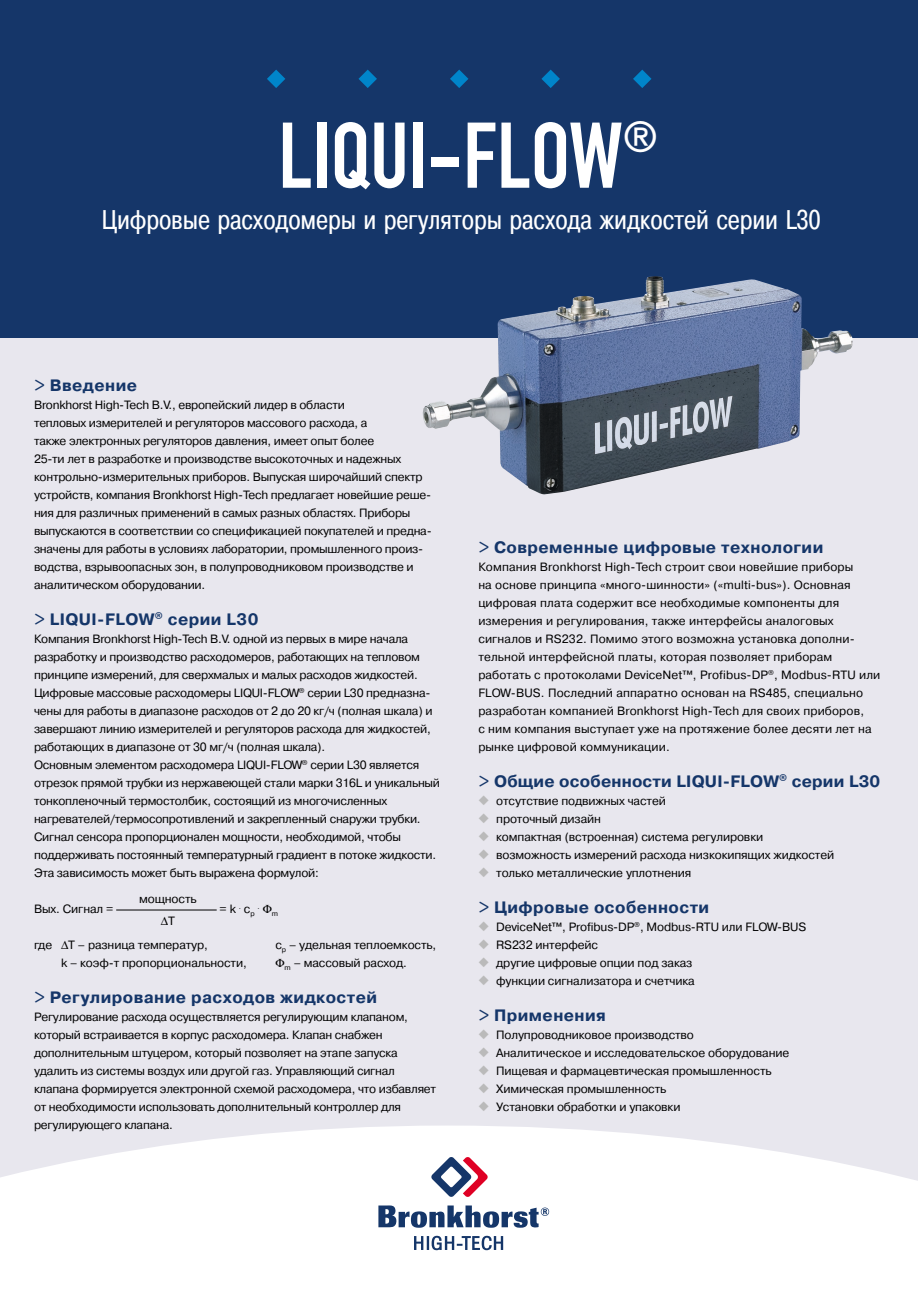
<style>
.page{position:relative;width:918px;height:1289px;background:#fff}
.page>*{position:absolute;margin:0;border:0;box-sizing:border-box;transform-origin:0 0}
.t1{font:91.5px "DIN Engschrift";color:#fff}
.t2{font:27px "Pragmatica Cond C";letter-spacing:.02em;color:#fff}
.t3{font:700 16.5px "Pragmatica C";letter-spacing:.025em;color:#153669}
.t4{font:12px/18px "Pragmatica C";letter-spacing:-.02em;color:#000}
.t5{font:12px/18px "Pragmatica C";letter-spacing:.01em;color:#000}
.t6{font:7.2px "Pragmatica C";color:#000}
.s1{color:#bababa}
</style>
<div class="page">
<div style="left:0;top:306px;width:918px;height:974px;background:#e8e7ee"></div>
<div style="left:0;top:0;width:918px;height:338px;background:#153669"></div>
<svg style="left:0;top:1126px;width:918px;height:154px;background:#fcfcfc"></svg>
<hr style="left:116px;top:909px;width:101px;height:1px;background:#000">
<svg style="left:414px;top:1235px;width:89px;height:15px"></svg>
<svg style="left:431px;top:1156px;width:57px;height:41px;background:#b89fb2"></svg>
<svg style="left:378px;top:1205px;width:171px;height:22px;background:#8697b2"></svg>
<img style="left:422px;top:276px;width:431px;height:219px">
<svg style="left:267px;top:70px;width:18px;height:18px"></svg>
<svg style="left:358px;top:70px;width:19px;height:18px"></svg>
<svg style="left:450px;top:70px;width:18px;height:18px"></svg>
<svg style="left:541px;top:70px;width:19px;height:18px"></svg>
<svg style="left:633px;top:70px;width:19px;height:18px"></svg>
<h1 class="t1" style="left:278px;top:123px;width:381px">LIQUI-FLOW<sup>®</sup></h1>
<h2 class="t2" style="left:102px;top:209px;width:720px">Цифровые расходомеры и регуляторы расхода жидкостей серии L30</h2>
<h3 class="t3" style="left:34px;top:379px;width:105px">&gt; Введение</h3>
<p class="t4" style="left:34px;top:397px;width:399px">Bronkhorst High-Tech B.V., европейский лидер в области<br>тепловых измерителей и регуляторов массового расхода, а<br>также электронных регуляторов давления, имеет опыт более<br>25-ти лет в разработке и производстве высокоточных и надежных контрольно-измерительных приборов. Выпуская широчайший спектр устройств, компания Bronkhorst High-Tech предлагает новейшие реше&shy;ния для различных применений в самых разных областях. Приборы выпускаются в соответствии со спецификацией покупателей и пред на&shy;зна чены для работы в условиях лаборатории, промышленного произ&shy;водства, взрывоопасных зон, в полупроводниковом производстве и аналитическом оборудовании.</p>
<h3 class="t3" style="left:34px;top:613px;width:226px">&gt; LIQUI-FLOW<sup>®</sup> серии L30</h3>
<p class="t4" style="left:34px;top:631px;width:408px">Компания Bronkhorst High-Tech B.V. одной из первых в мире начала разработку и производство расходомеров, работающих на тепловом принципе измерений, для сверхмалых и малых расходов жидкостей.<br>Цифровые массовые расходомеры LIQUI-FLOW<sup>®</sup> серии L30 предназна&shy;чены для работы в диапазоне расходов от 2 до 20 кг/ч (полная шкала) и завершают линию измерителей и регуляторов расхода для жидкостей, работающих в диапазоне от 30 мг/ч (полная шкала).<br>Основным элементом расходомера LIQUI-FLOW<sup>®</sup> серии L30 является отрезок прямой трубки из нержавеющей стали марки 316L и уникальный тонкопленочный термостолбик, состоящий из многочисленных нагревателей/термосопротивлений и закрепленный снаружи трубки.<br>Сигнал сенсора пропорционален мощности, необходимой, чтобы поддерживать постоянный температурный градиент в потоке жидкости.<br>Эта зависимость может быть выражена формулой:</p>
<p class="t4" style="left:139px;top:890px;width:59px">мощность</p>
<p class="t4" style="left:34px;top:901px;width:81px">Вых. Сигнал =</p>
<p class="t4" style="left:220px;top:901px;width:37px">= k <sup>.</sup> c<sub>p</sub></p>
<p class="t6" style="left:258px;top:904px;width:4px">.</p>
<p class="t6" style="left:272px;top:910px;width:8px">m</p>
<p class="t4" style="left:34px;top:910px;width:175px;line-height:24px;text-indent:127px">∆T<br>где ∆T – разница температур,</p>
<p class="t4" style="left:276px;top:937px;width:162px">c<sub>p</sub> – удельная теплоемкость,</p>
<p class="t4" style="left:61px;top:955px;width:187px">k – коэф-т пропорциональности,</p>
<p class="t4" style="left:285px;top:955px;width:124px"><sub>m</sub> – массовый расход.</p>
<h3 class="t3" style="left:34px;top:991px;width:345px">&gt; Регулирование расходов жидкостей</h3>
<p class="t4" style="left:34px;top:1009px;width:404px">Регулирование расхода осуществляется регулирующим клапаном, который встраивается в корпус расходомера. Клапан снабжен дополнительным штуцером, который позволяет на этапе запуска удалить из системы воздух или другой газ. Управляющий сигнал клапана формируется электронной схемой расходомера, что избавляет от необходимости использовать дополнительный контроллер для регулирующего клапана.</p>
<h3 class="t3" style="left:478px;top:541px;width:347px">&gt; Современные цифровые технологии</h3>
<p class="t5" style="left:478px;top:559px;width:403px">Компания Bronkhorst High-Tech строит свои новейшие приборы<br>на основе принципа «много-шинности» («multi-bus»). Основная цифровая плата содержит все необходимые компоненты для измерения и регулирования, также интерфейсы аналоговых сигналов и RS232. Помимо этого возможна установка дополни&shy;тельной интерфейсной платы, которая позволяет приборам работать с протоколами DeviceNet™, Profibus-DP<sup>®</sup>, Modbus-RTU или FLOW-BUS. Последний аппаратно основан на RS485, специально разработан компанией Bronkhorst High-Tech для своих приборов,<br>с ним компания выступает уже на протяжение более десяти лет на рынке цифровой коммуникации.</p>
<h3 class="t3" style="left:478px;top:775px;width:404px">&gt; Общие особенности LIQUI-FLOW<sup>®</sup> серии L30</h3>
<p class="t4" style="left:478px;top:793px;width:189px"><span class="s1">◆</span> отсутствие подвижных частей</p>
<p class="t4" style="left:478px;top:811px;width:124px"><span class="s1">◆</span> проточный дизайн</p>
<p class="t4" style="left:478px;top:829px;width:286px"><span class="s1">◆</span> компактная (встроенная) система регулировки</p>
<p class="t4" style="left:478px;top:847px;width:357px"><span class="s1">◆</span> возможность измерений расхода низкокипящих жидкостей</p>
<p class="t4" style="left:478px;top:865px;width:215px"><span class="s1">◆</span> только металлические уплотнения</p>
<h3 class="t3" style="left:478px;top:901px;width:232px">&gt; Цифровые особенности</h3>
<p class="t4" style="left:478px;top:919px;width:329px"><span class="s1">◆</span> DeviceNet™, Profibus-DP<sup>®</sup>, Modbus-RTU или FLOW-BUS</p>
<p class="t4" style="left:478px;top:937px;width:121px"><span class="s1">◆</span> RS232 интерфейс</p>
<p class="t4" style="left:478px;top:955px;width:216px"><span class="s1">◆</span> другие цифровые опции под заказ</p>
<p class="t4" style="left:478px;top:973px;width:218px"><span class="s1">◆</span> функции сигнализатора и счетчика</p>
<h3 class="t3" style="left:478px;top:1009px;width:129px">&gt; Применения</h3>
<p class="t4" style="left:478px;top:1027px;width:217px"><span class="s1">◆</span> Полупроводниковое производство</p>
<p class="t4" style="left:478px;top:1045px;width:312px"><span class="s1">◆</span> Аналитическое и исследовательское оборудование</p>
<p class="t4" style="left:478px;top:1063px;width:295px"><span class="s1">◆</span> Пищевая и фармацевтическая промышленность</p>
<p class="t4" style="left:478px;top:1081px;width:190px"><span class="s1">◆</span> Химическая промышленность</p>
<p class="t4" style="left:478px;top:1099px;width:204px"><span class="s1">◆</span> Установки обработки и упаковки</p>
</div>
